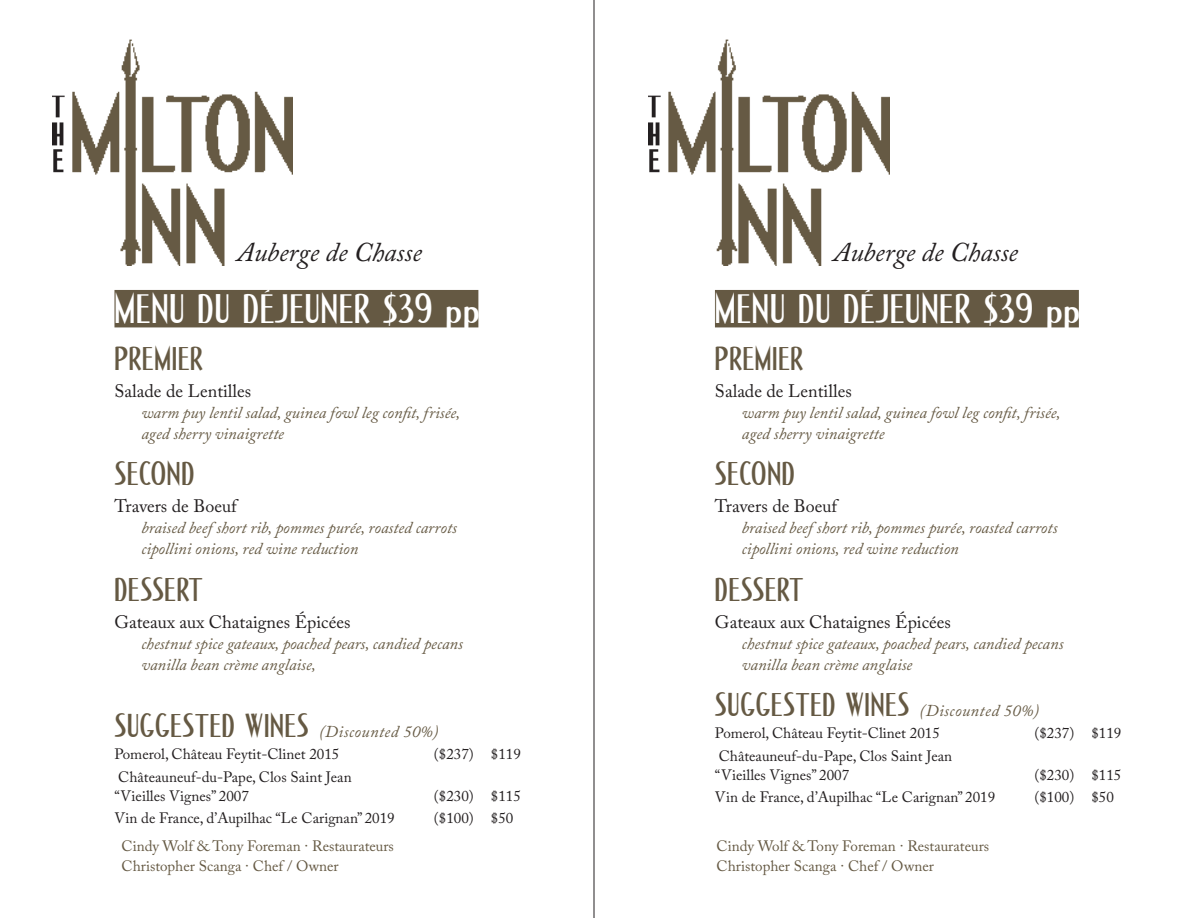
<style>
.page{position:relative;width:1188px;height:918px;background:#fff}
.page>*{position:absolute;margin:0;border:0;box-sizing:border-box;transform-origin:0 0}
.section_head{font:37.5px "Bauer House";letter-spacing:.03em;color:#fff}
.no_rule_header{font:30px "Bauer House";letter-spacing:.03em;color:#655943}
.menu_item{font:italic 27px "Adobe Caslon Pro";color:#231f20}
.menu_item_-_tab{font:18px "Adobe Caslon Pro";color:#231f20}
.ital{font:italic 16.5px/21px "Adobe Caslon Pro";color:#655943}
.no_rule_header-2{font:italic 16.5px "Adobe Caslon Pro";letter-spacing:.03em;color:#655943}
.listing{font:15px/19.5px "Adobe Caslon Pro";color:#231f20}
.t1{font:15px "Adobe Caslon Pro";color:#655943}
.s1{font-family:"Bauer House";font-style:normal;font-size:30px}
</style>
<div class="page">
<div style="left:114px;top:290px;width:364px;height:37px;background:#655943"></div>
<hr style="left:594px;top:0;width:1px;height:918px;background:#231f20">
<img style="left:52px;top:39px;width:241px;height:227px">
<img style="left:648px;top:39px;width:241px;height:227px">
<div style="left:715px;top:290px;width:364px;height:37px;background:#655943"></div>
<p class="menu_item" style="left:237px;top:236px;width:186px">Auberge de Chasse</p>
<p class="menu_item" style="left:833px;top:236px;width:186px">Auberge de Chasse</p>
<p class="section_head" style="left:114px;top:288px;width:367px">MENU DU DÉJEUNER $39 pp</p>
<p class="no_rule_header" style="left:114px;top:342px;width:90px">PREMIER</p>
<p class="menu_item_-_tab" style="left:114px;top:380px;width:138px">Salade de Lentilles</p>
<p class="ital" style="left:141px;top:401px;width:320px">warm puy lentil salad, guinea fowl leg confit, frisée, aged sherry vinaigrette</p>
<p class="no_rule_header" style="left:114px;top:457px;width:81px">SECOND</p>
<p class="menu_item_-_tab" style="left:114px;top:495px;width:124px">Travers de Boeuf</p>
<p class="ital" style="left:141px;top:517px;width:317px">braised beef short rib, pommes purée, roasted carrots cipollini onions, red wine reduction</p>
<p class="no_rule_header" style="left:114px;top:573px;width:90px">DESSERT</p>
<p class="menu_item_-_tab" style="left:114px;top:611px;width:237px">Gateaux aux Chataignes Épicées</p>
<p class="ital" style="left:141px;top:632px;width:323px">chestnut spice gateaux, poached pears, candied pecans vanilla bean crème anglaise,</p>
<p class="no_rule_header-2" style="left:114px;top:722px;width:326px"><span class="s1">SUGGESTED WINES</span> (Discounted 50%)</p>
<p class="listing" style="left:114px;top:744px;width:226px">Pomerol, Château Feytit-Clinet 2015</p>
<p class="listing" style="left:434px;top:744px;width:88px">($237) $119</p>
<p class="listing" style="left:114px;top:767px;width:239px">Châteauneuf-du-Pape, Clos Saint Jean “Vieilles Vignes” 2007</p>
<p class="listing" style="left:434px;top:786px;width:88px">($230) $115</p>
<p class="section_head" style="left:715px;top:288px;width:367px">MENU DU DÉJEUNER $39 pp</p>
<p class="no_rule_header" style="left:715px;top:342px;width:90px">PREMIER</p>
<p class="menu_item_-_tab" style="left:715px;top:380px;width:138px">Salade de Lentilles</p>
<p class="ital" style="left:742px;top:401px;width:320px">warm puy lentil salad, guinea fowl leg confit, frisée, aged sherry vinaigrette</p>
<p class="no_rule_header" style="left:715px;top:457px;width:81px">SECOND</p>
<p class="menu_item_-_tab" style="left:715px;top:495px;width:124px">Travers de Boeuf</p>
<p class="ital" style="left:742px;top:517px;width:317px">braised beef short rib, pommes purée, roasted carrots cipollini onions, red wine reduction</p>
<p class="no_rule_header" style="left:715px;top:573px;width:90px">DESSERT</p>
<p class="menu_item_-_tab" style="left:715px;top:611px;width:237px">Gateaux aux Chataignes Épicées</p>
<p class="ital" style="left:742px;top:632px;width:323px">chestnut spice gateaux, poached pears, candied pecans vanilla bean crème anglaise</p>
<p class="no_rule_header-2" style="left:715px;top:701px;width:326px"><span class="s1">SUGGESTED WINES</span> (Discounted 50%)</p>
<p class="listing" style="left:715px;top:723px;width:226px">Pomerol, Château Feytit-Clinet 2015</p>
<p class="listing" style="left:1034px;top:723px;width:88px">($237) $119</p>
<p class="listing" style="left:715px;top:746px;width:239px">Châteauneuf-du-Pape, Clos Saint Jean “Vieilles Vignes” 2007</p>
<p class="listing" style="left:1034px;top:765px;width:88px">($230) $115</p>
<p class="listing" style="left:715px;top:787px;width:282px">Vin de France, d’Aupilhac “Le Carignan” 2019</p>
<p class="listing" style="left:1034px;top:787px;width:81px">($100) $50</p>
<p class="listing" style="left:114px;top:808px;width:282px">Vin de France, d’Aupilhac “Le Carignan” 2019</p>
<p class="listing" style="left:434px;top:808px;width:81px">($100) $50</p>
<p class="t1" style="left:122px;top:837px;width:274px">Cindy Wolf &amp; Tony Foreman · Restaurateurs</p>
<p class="t1" style="left:122px;top:857px;width:219px">Christopher Scanga · Chef / Owner</p>
<p class="t1" style="left:717px;top:837px;width:274px">Cindy Wolf &amp; Tony Foreman · Restaurateurs</p>
<p class="t1" style="left:717px;top:857px;width:219px">Christopher Scanga · Chef / Owner</p>
</div>
